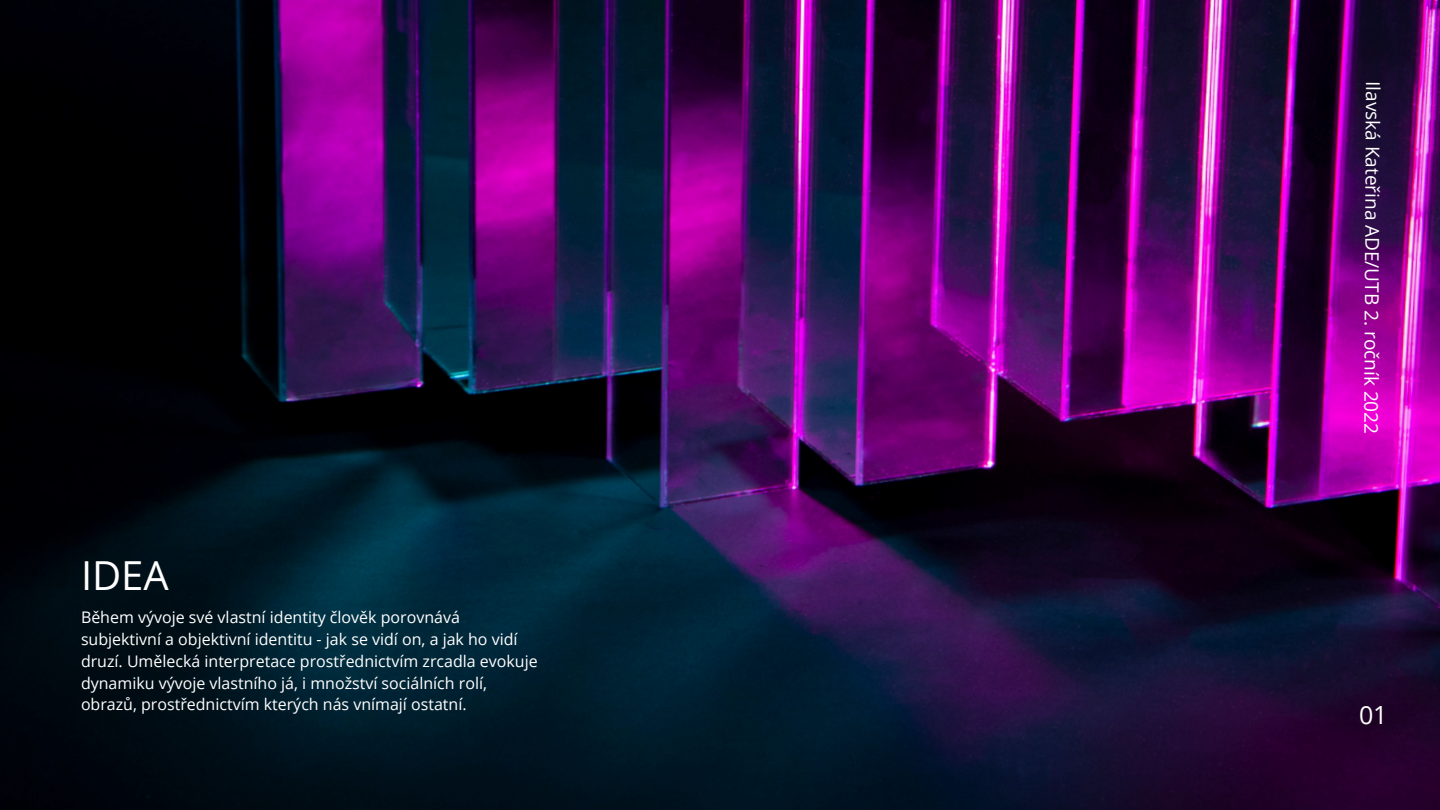
<style>
.page{position:relative;width:1440px;height:810px;background:#fff}
.page>*{position:absolute;margin:0;border:0;box-sizing:border-box;transform-origin:0 0}
.t1{font:40px "Open Sans";color:#fff}
.t2{font:25px "Open Sans";color:#fff}
.t3{font:19px "Open Sans";letter-spacing:-.005em;color:#fff}
.t4{font:16px/21.8px "Open Sans";color:#fff}
</style>
<div class="page">
<img style="left:0;top:0;width:1440px;height:810px">
<h1 class="t1" style="left:81px;top:547px;width:89px">IDEA</h1>
<p class="t4" style="left:81px;top:606px;width:458px">Během vývoje své vlastní identity člověk porovnává subjektivní a objektivní identitu - jak se vidí on, a jak ho vidí druzí. Umělecká interpretace prostřednictvím zrcadla evokuje dynamiku vývoje vlastního já, i množství sociálních rolí, obrazů, prostřednictvím kterých nás vnímají ostatní.</p>
<p class="t3" style="left:1386px;top:81px;width:355px;rotate:90deg">I al vská Kateř ni a ADE/UTB 2. ročn kí 2022</p>
<h2 class="t2" style="left:1359px;top:697px;width:30px">01</h2>
</div>
